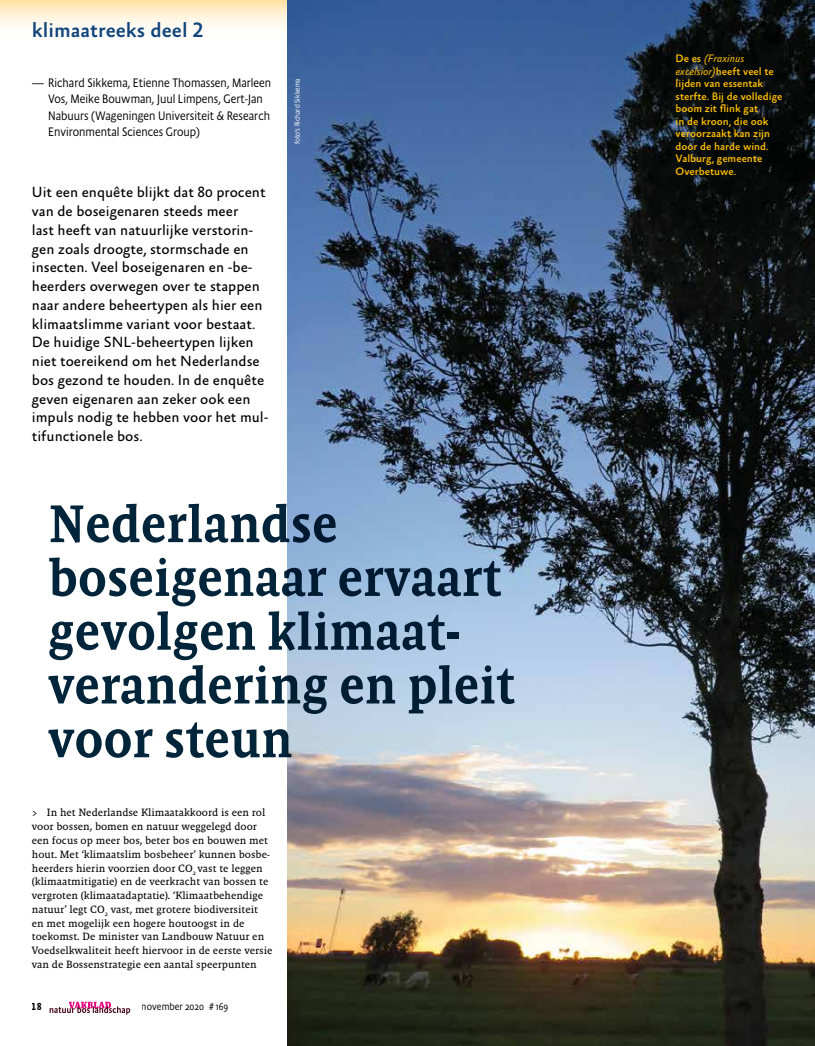
<style>
.page{position:relative;width:815px;height:1046px;background:#fff}
.page>*{position:absolute;margin:0;border:0;box-sizing:border-box;transform-origin:0 0}
.t1{font:500 53.75px/53.8px "Absara TF Head";color:#002439}
.t2{font:500 21px "Absara Sans TF";color:#10447b}
.t3{font:15px/18.8px "Absara Sans";color:#000}
.t4{font:300 12.5px/16.2px "Absara Sans TF Head";color:#000}
.t5{font:500 11px/12.5px "Absara Sans";color:#fbbb00}
.t6{font:10.75px/13.8px "Malaga Reg";color:#000}
.t7{font:300 10.38px "Absara Sans Head";color:#000}
.t8{font:500 10.38px "Absara Sans TF Head";color:#000}
.t9{font:300 7.5px "Absara Sans LF Head";color:#fff}
.s1{font-weight:400;font-style:italic}
</style>
<div class="page">
<svg style="left:0;top:0;width:287px;height:28px;background:#fff0d1"></svg>
<img style="left:287px;top:0;width:528px;height:1045px">
<svg style="left:50px;top:1001px;width:80px;height:13px"></svg>
<h2 class="t2" style="left:32px;top:19px;width:173px">klimaatreeks deel 2</h2>
<p class="t4" style="left:48px;top:75px;width:225px;text-indent:-16px">— Richard Sikkema, Etienne Thomassen, Marleen Vos, Meike Bouwman, Juul Limpens, Gert-Jan Nabuurs (Wageningen Universiteit &amp; Research Environmental Sciences Group)</p>
<p class="t3" style="left:32px;top:184px;width:238px">Uit een enquête blijkt dat 80 procent van de boseigenaren steeds meer<br>last heeft van natuurlijke verstorin&shy;gen zoals droogte, stormschade en insecten. Veel boseigenaren en -be&shy;heerders overwegen over te stappen naar andere beheertypen als hier een klimaatslimme variant voor bestaat.<br>De huidige SNL-beheertypen lijken niet toereikend om het Nederlandse bos gezond te houden. In de enquête geven eigenaren aan zeker ook een impuls nodig te hebben voor het mul&shy;tifunctionele bos.</p>
<p class="t9" style="left:293px;top:144px;width:67px;rotate:-90deg">foto’s Richard Sikkema</p>
<h1 class="t1" style="left:48px;top:497px;width:469px">Nederlandse boseigenaar ervaart gevolgen klimaat&shy;verandering en pleit voor steun</h1>
<p class="t6" style="left:32px;top:805px;width:242px">&gt; In het Nederlandse Klimaatakkoord is een rol voor bossen, bomen en natuur weggelegd door een focus op meer bos, beter bos en bouwen met hout. Met ‘klimaatslim bosbeheer’ kunnen bosbe&shy;heerders hierin voorzien door CO<sub>2</sub> vast te leggen (klimaatmitigatie) en de veerkracht van bossen te vergroten (klimaatadaptatie). ‘Klimaatbehendige natuur’ legt CO<sub>2</sub> vast, met grotere biodiversiteit en met mogelijk een hogere houtoogst in de toekomst. De minister van Landbouw Natuur en Voedselkwaliteit heeft hiervoor in de eerste versie van de Bossenstrategie een aantal speerpunten</p>
<p class="t8" style="left:32px;top:999px;width:11px">18</p>
<p class="t7" style="left:142px;top:999px;width:88px">november 2020 # 169</p>
<p class="t5" style="left:676px;top:53px;width:108px">De es <span class="s1">(Fraxinus excelsior)</span>heeft veel te lijden van essentak sterfte. Bij de volledige boom zit flink gat<br>in de kroon, die ook veroorzaakt kan zijn door de harde wind.<br>Valburg, gemeente<br>Overbetuwe.</p>
</div>
